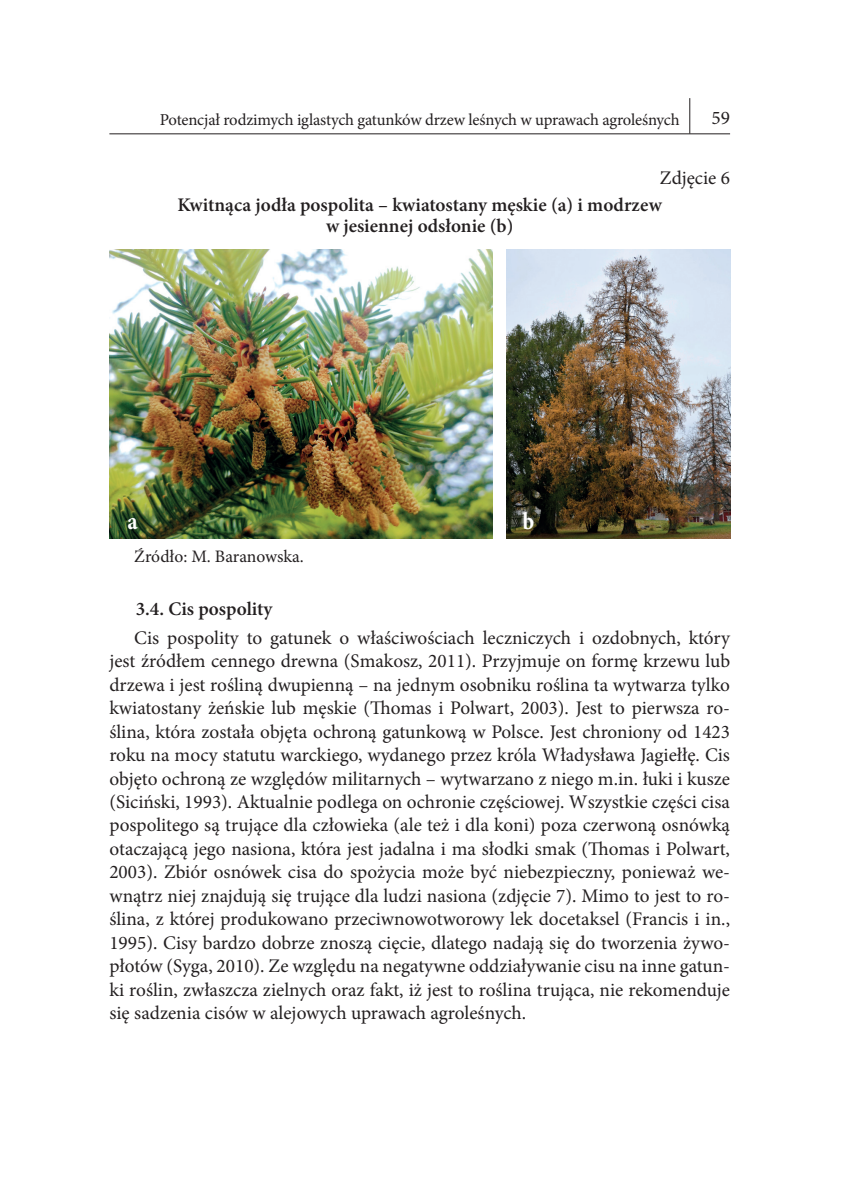
<style>
.page{position:relative;width:841px;height:1190px;background:#fff}
.page>*{position:absolute;margin:0;border:0;box-sizing:border-box;transform-origin:0 0}
.t1{font:700 24.5px "Minion Pro";color:#fff;scale:.9 1}
.t2{font:19.25px/23.4px "Minion Pro";color:#231f20;text-align:justify}
.t3{font:600 19.25px/21px "Minion Pro";color:#231f20;text-align:center}
.t4{font:17.5px "Minion Pro";color:#231f20}
.t5{font:16.62px "Minion Pro";letter-spacing:-.01em;color:#231f20}
</style>
<div class="page">
<hr style="left:109px;top:133px;width:620px;height:1px;background:#231f20">
<hr style="left:689px;top:98px;width:1px;height:36px;background:#231f20">
<img style="left:109px;top:249px;width:384px;height:289px">
<img style="left:506px;top:249px;width:224px;height:289px">
<p class="t5" style="left:160px;top:108px;width:521px">Potencjał rodzimych iglastych gatunków drzew leśnych w uprawach agroleśnych</p>
<p class="t2" style="left:711px;top:107px;width:20px">59</p>
<p class="t2" style="left:659px;top:166px;width:72px">Zdjęcie 6</p>
<p class="t3" style="left:177px;top:194px;width:485px">Kwitnąca jodła pospolita – kwiatostany męskie (a) i modrzew w jesiennej odsłonie (b)</p>
<p class="t1" style="left:128px;top:504px;width:13px">a</p>
<p class="t1" style="left:522px;top:504px;width:15px">b</p>
<p class="t4" style="left:134px;top:545px;width:171px">Źródło: M. Baranowska.</p>
<p class="t3" style="left:136px;top:599px;width:138px">3.4. Cis pospolity</p>
<p class="t2" style="left:109px;top:626px;width:622px;text-indent:25px">Cis pospolity to gatunek o właściwościach leczniczych i ozdobnych, który jest źródłem cennego drewna (Smakosz, 2011). Przyjmuje on formę krzewu lub drzewa i jest rośliną dwupienną – na jednym osobniku roślina ta wytwarza tylko kwiatostany żeńskie lub męskie (Thomas i Polwart, 2003). Jest to pierwsza ro&shy;ślina, która została objęta ochroną gatunkową w Polsce. Jest chroniony od 1423 roku na mocy statutu warckiego, wydanego przez króla Władysława Jagiełłę. Cis objęto ochroną ze względów militarnych – wytwarzano z niego m.in. łuki i kusze (Siciński, 1993). Aktualnie podlega on ochronie częściowej. Wszystkie części cisa pospolitego są trujące dla człowieka (ale też i dla koni) poza czerwoną osnówką otaczającą jego nasiona, która jest jadalna i ma słodki smak (Thomas i Polwart, 2003). Zbiór osnówek cisa do spożycia może być niebezpieczny, ponieważ we&shy;wnątrz niej znajdują się trujące dla ludzi nasiona (zdjęcie 7). Mimo to jest to ro&shy;ślina, z której produkowano przeciwnowotworowy lek docetaksel (Francis i in., 1995). Cisy bardzo dobrze znoszą cięcie, dlatego nadają się do tworzenia żywo&shy;płotów (Syga, 2010). Ze względu na negatywne oddziaływanie cisu na inne gatun&shy;ki roślin, zwłaszcza zielnych oraz fakt, iż jest to roślina trująca, nie rekomenduje się sadzenia cisów w alejowych uprawach agroleśnych.</p>
</div>
